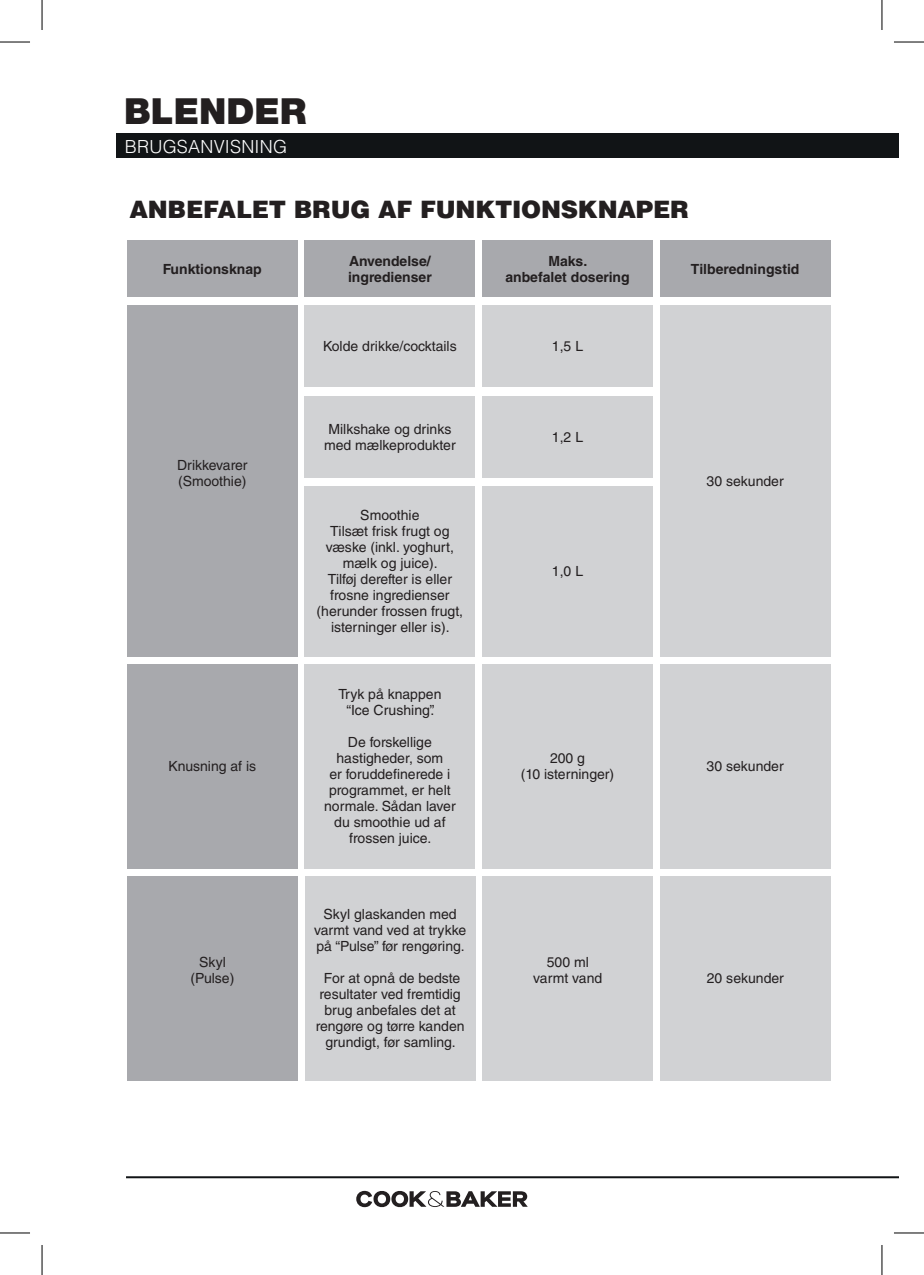
<style>
.page{position:relative;width:924px;height:1275px;background:#fff}
.page>*{position:absolute;margin:0;border:0;box-sizing:border-box;transform-origin:0 0}
.t1{font:900 36px "Helvetica Neue LT Std";color:#231f20}
.t2{font:900 24px "Helvetica LT Std";letter-spacing:-.01em;color:#231f20}
.t3{font:300 18px "Helvetica LT Std";letter-spacing:.01em;color:#fff}
.t4{font:14px/16px "Helvetica LT Std";color:#231f20;text-align:center}
.t5{font:700 14px/16px "Helvetica LT Std";color:#231f20}
</style>
<div class="page">
<div style="left:116px;top:134px;width:782px;height:24px;background:#111416"></div>
<hr style="left:126px;top:1176px;width:772px;height:2px;background:#111416">
<svg style="left:356px;top:1190px;width:171px;height:18px"></svg>
<div style="left:127px;top:240px;width:170px;height:57px;background:#a8a9ad"></div>
<div style="left:304px;top:240px;width:171px;height:57px;background:#a8a9ad"></div>
<div style="left:482px;top:240px;width:170px;height:57px;background:#a8a9ad"></div>
<div style="left:659px;top:240px;width:170px;height:57px;background:#a8a9ad"></div>
<div style="left:127px;top:305px;width:170px;height:351px;background:#a8a9ad"></div>
<div style="left:304px;top:305px;width:171px;height:82px;background:#d1d2d4"></div>
<div style="left:482px;top:305px;width:170px;height:82px;background:#d1d2d4"></div>
<div style="left:482px;top:396px;width:170px;height:81px;background:#d1d2d4"></div>
<div style="left:482px;top:486px;width:170px;height:170px;background:#d1d2d4"></div>
<div style="left:659px;top:305px;width:170px;height:351px;background:#d1d2d4"></div>
<div style="left:304px;top:396px;width:171px;height:81px;background:#d1d2d4"></div>
<div style="left:304px;top:486px;width:171px;height:170px;background:#d1d2d4"></div>
<div style="left:127px;top:664px;width:170px;height:204px;background:#a8a9ad"></div>
<div style="left:304px;top:664px;width:171px;height:204px;background:#d1d2d4"></div>
<div style="left:482px;top:664px;width:170px;height:204px;background:#d1d2d4"></div>
<div style="left:659px;top:664px;width:170px;height:204px;background:#d1d2d4"></div>
<div style="left:127px;top:876px;width:170px;height:204px;background:#a8a9ad"></div>
<div style="left:305px;top:876px;width:170px;height:204px;background:#d1d2d4"></div>
<div style="left:482px;top:876px;width:170px;height:204px;background:#d1d2d4"></div>
<div style="left:660px;top:876px;width:170px;height:204px;background:#d1d2d4"></div>
<hr style="left:0;top:42px;width:30px;height:1px;background:#000">
<hr style="left:893px;top:42px;width:30px;height:1px;background:#000">
<hr style="left:0;top:1232px;width:30px;height:1px;background:#000">
<hr style="left:893px;top:1232px;width:30px;height:1px;background:#000">
<hr style="left:42px;top:0;width:1px;height:30px;background:#000">
<hr style="left:42px;top:1245px;width:1px;height:30px;background:#000">
<hr style="left:881px;top:0;width:1px;height:30px;background:#000">
<hr style="left:881px;top:1245px;width:1px;height:30px;background:#000">
<h1 class="t1" style="left:124px;top:90px;width:184px">BLENDER</h1>
<p class="t3" style="left:125px;top:135px;width:163px">BRUGSANVISNING</p>
<h2 class="t2" style="left:129px;top:194px;width:560px">ANBEFALET BRUG AF FUNKTIONSKNAPER</h2>
<p class="t5" style="left:163px;top:261px;width:100px">Funktionsknap</p>
<p class="t5" style="left:348px;top:253px;width:85px">Anvendelse/ ingredienser</p>
<p class="t5" style="left:505px;top:253px;width:126px;text-align:center">Maks.<br>anbefalet dosering</p>
<p class="t5" style="left:690px;top:261px;width:110px">Tilberedningstid</p>
<p class="t4" style="left:323px;top:338px;width:135px">Kolde drikke/cocktails</p>
<p class="t4" style="left:551px;top:338px;width:33px">1,5 L</p>
<p class="t4" style="left:177px;top:457px;width:72px;text-align:left">Drikkevarer (Smoothie)</p>
<p class="t4" style="left:168px;top:758px;width:89px">Knusning af is</p>
<p class="t4" style="left:190px;top:954px;width:45px">Skyl (Pulse)</p>
<p class="t4" style="left:324px;top:421px;width:133px">Milkshake og drinks med mælkeprodukter</p>
<p class="t4" style="left:316px;top:507px;width:148px">Smoothie<br>Tilsæt frisk frugt og væske (inkl. yoghurt, mælk og juice).<br>Tilføj derefter is eller frosne ingredienser (herunder frossen frugt, isterninger eller is).</p>
<p class="t4" style="left:338px;top:686px;width:105px">Tryk på knappen “Ice Crushing”.</p>
<p class="t4" style="left:324px;top:734px;width:133px">De forskellige hastigheder, som<br>er foruddefinerede i programmet, er helt normale. Sådan laver du smoothie ud af frossen juice.</p>
<p class="t4" style="left:314px;top:906px;width:153px">Skyl glaskanden med varmt vand ved at trykke på “Pulse” før rengøring.</p>
<p class="t4" style="left:315px;top:970px;width:150px">For at opnå de bedste resultater ved fremtidig brug anbefales det at rengøre og tørre kanden grundigt, før samling.</p>
<p class="t4" style="left:551px;top:429px;width:33px">1,2 L</p>
<p class="t4" style="left:551px;top:563px;width:33px">1,0 L</p>
<p class="t4" style="left:706px;top:473px;width:79px">30 sekunder</p>
<p class="t4" style="left:520px;top:750px;width:95px">200 g<br>(10 isterninger)</p>
<p class="t4" style="left:706px;top:758px;width:79px">30 sekunder</p>
<p class="t4" style="left:533px;top:954px;width:70px">500 ml varmt vand</p>
<p class="t4" style="left:706px;top:970px;width:79px">20 sekunder</p>
</div>
